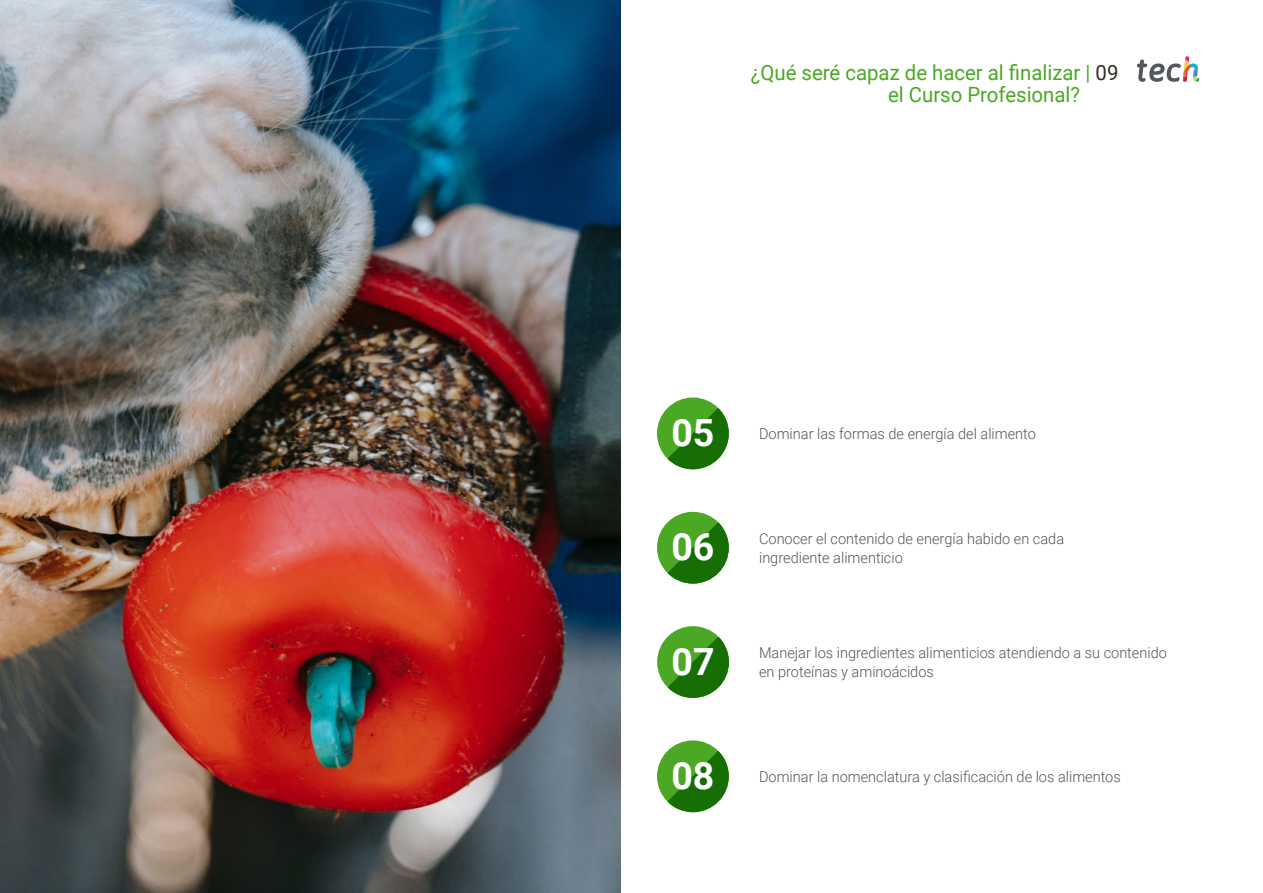
<style>
.page{position:relative;width:1263px;height:893px;background:#fff}
.page>*{position:absolute;margin:0;border:0;box-sizing:border-box;transform-origin:0 0}
.t1{font:700 37.5px "Roboto";color:#fff}
.t2{font:21px/22.5px "Roboto";color:#4ba824}
.t3{font:300 15px/19.5px "Roboto";color:#52555b}
.s1{color:#312e20}
</style>
<div class="page">
<img style="left:0;top:0;width:621px;height:893px">
<svg style="left:1137px;top:56px;width:62px;height:26px"></svg>
<div style="left:657px;top:512px;width:72px;height:72px;background:#4ba824;border-radius:50%"></div>
<svg style="left:667px;top:522px;width:62px;height:62px"></svg>
<div style="left:657px;top:740px;width:72px;height:72px;background:#4ba824;border-radius:50%"></div>
<svg style="left:667px;top:751px;width:62px;height:61px"></svg>
<div style="left:657px;top:626px;width:72px;height:72px;background:#4ba824;border-radius:50%"></div>
<svg style="left:668px;top:637px;width:61px;height:61px"></svg>
<div style="left:657px;top:397px;width:72px;height:72px;background:#4ba824;border-radius:50%"></div>
<svg style="left:667px;top:408px;width:62px;height:61px"></svg>
<h2 class="t2" style="left:888px;top:60px;width:232px;text-indent:-137px">¿Qué seré capaz de hacer al finalizar | <span class="s1">09 </span>el Curso Profesional?</h2>
<h1 class="t1" style="left:671px;top:407px;width:45px">05</h1>
<p class="t3" style="left:759px;top:423px;width:278px">Dominar las formas de energía del alimento</p>
<h1 class="t1" style="left:671px;top:521px;width:45px">06</h1>
<p class="t3" style="left:759px;top:528px;width:307px">Conocer el contenido de energía habido en cada ingrediente alimenticio</p>
<h1 class="t1" style="left:671px;top:635px;width:45px">07</h1>
<p class="t3" style="left:759px;top:642px;width:409px">Manejar los ingredientes alimenticios atendiendo a su contenido en proteínas y aminoácidos</p>
<h1 class="t1" style="left:671px;top:749px;width:45px">08</h1>
<p class="t3" style="left:759px;top:766px;width:363px">Dominar la nomenclatura y clasificación de los alimentos</p>
</div>
